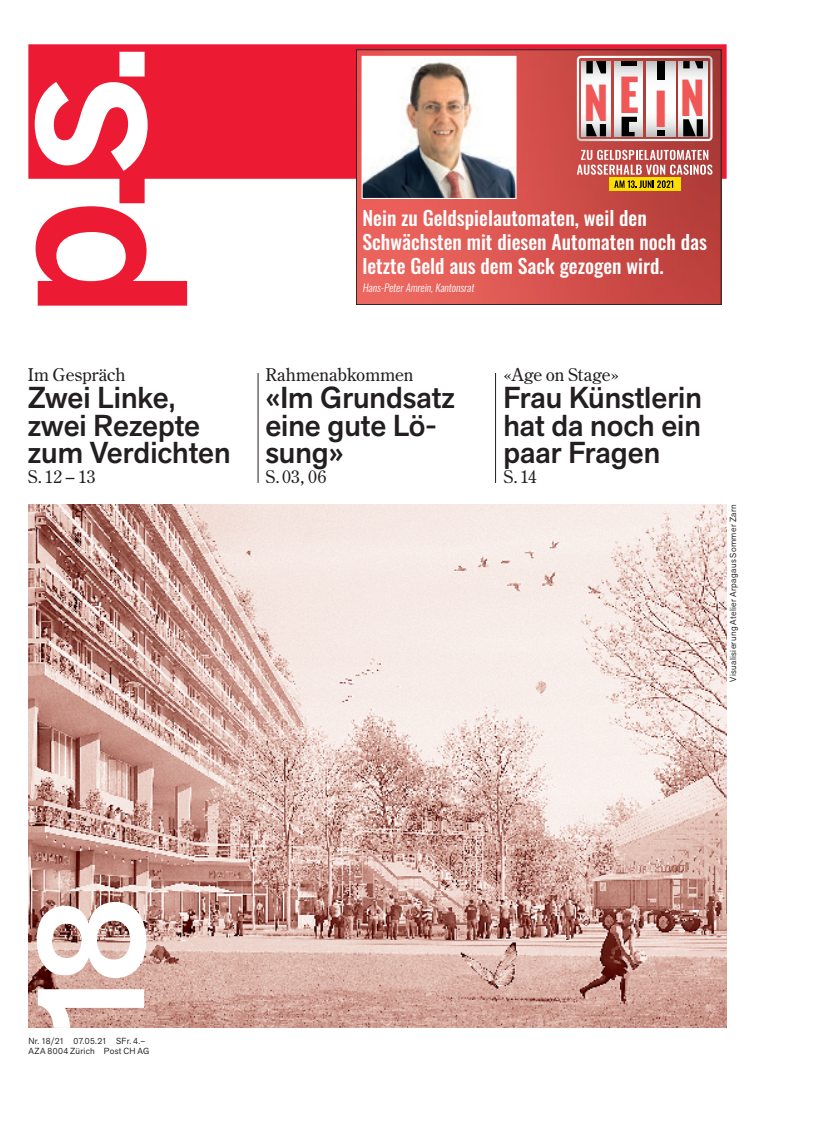
<style>
.page{position:relative;width:833px;height:1134px;background:#fff}
.page>*{position:absolute;margin:0;border:0;box-sizing:border-box;transform-origin:0 0}
.t1{font:500 152.88px "Akzid Grtsk Next";color:#fff}
.t2{font:700 44.88px "Oswald";color:#f05757}
.t3{font:500 30px/27.5px "Akzid Grtsk Next";color:#231f20}
.t4{font:500 19.75px/23.8px "Oswald";color:#fff}
.t5{font:17.5px "Century Old Style Std";letter-spacing:.005em;color:#231f20}
.t6{font:300 10.5px "Oswald";color:#fff}
.t7{font:8.75px/11px "Akzid Grtsk Next";letter-spacing:.04em;color:#231f20}
</style>
<div class="page">
<svg style="left:28px;top:44px;width:698px;height:262px;fill:#ed1a33"></svg>
<img style="left:358px;top:52px;width:361px;height:251px">
<div style="left:609px;top:178px;width:71px;height:13px;background:#ffde00"></div>
<svg style="left:577px;top:150px;width:135px;height:38px"></svg>
<svg style="left:577px;top:56px;width:135px;height:85px"></svg>
<img style="left:363px;top:58px;width:151px;height:139px">
<div style="left:361px;top:56px;width:155px;height:143px;border:1px solid #fff"></div>
<div style="left:356px;top:50px;width:365px;height:255px;border:1px solid #231f20"></div>
<hr style="left:258px;top:373px;width:1px;height:110px;background:#231f20">
<hr style="left:495px;top:373px;width:1px;height:110px;background:#231f20">
<img style="left:28px;top:504px;width:698px;height:524px">
<p class="t5" style="left:28px;top:363px;width:99px">Im Gespräch</p>
<h3 class="t3" style="left:28px;top:384px;width:204px">Zwei Linke, zwei Rezepte zum Verdichten</h3>
<p class="t5" style="left:28px;top:465px;width:69px">S.12 – 13</p>
<h2 class="t2" style="left:583px;top:77px;width:123px">NEIN</h2>
<p class="t4" style="left:362px;top:207px;width:346px">Nein zu Geldspielautomaten, weil den<br>Schwächsten mit diesen Automaten noch das letzte Geld aus dem Sack gezogen wird.</p>
<p class="t6" style="left:362px;top:278px;width:115px">Hans-PeterAmrein,Kantonsrat</p>
<p class="t5" style="left:265px;top:363px;width:150px">Rahmenabkommen</p>
<h3 class="t3" style="left:265px;top:384px;width:191px">«Im Grundsatz eine gute Lö&shy;sung»</h3>
<p class="t5" style="left:265px;top:465px;width:62px">S.03, 06</p>
<p class="t5" style="left:503px;top:363px;width:117px">«Age on Stage»</p>
<h3 class="t3" style="left:503px;top:384px;width:200px;text-align:justify">Frau Künstlerin hat da noch ein paar Fragen</h3>
<p class="t5" style="left:503px;top:465px;width:35px">S.14</p>
<p class="t7" style="left:727px;top:682px;width:179px;rotate:-90deg">Visualisierung Atelier Arpagaus Sommer Zarn</p>
<h1 class="t1" style="left:-8px;top:1045px;width:150px;rotate:-90deg">18</h1>
<p class="t7" style="left:28px;top:1035px;width:123px">Nr. 18/21 07.05.21 SFr. 4.–<br>AZA 8004 Zürich Post CH AG</p>
</div>
